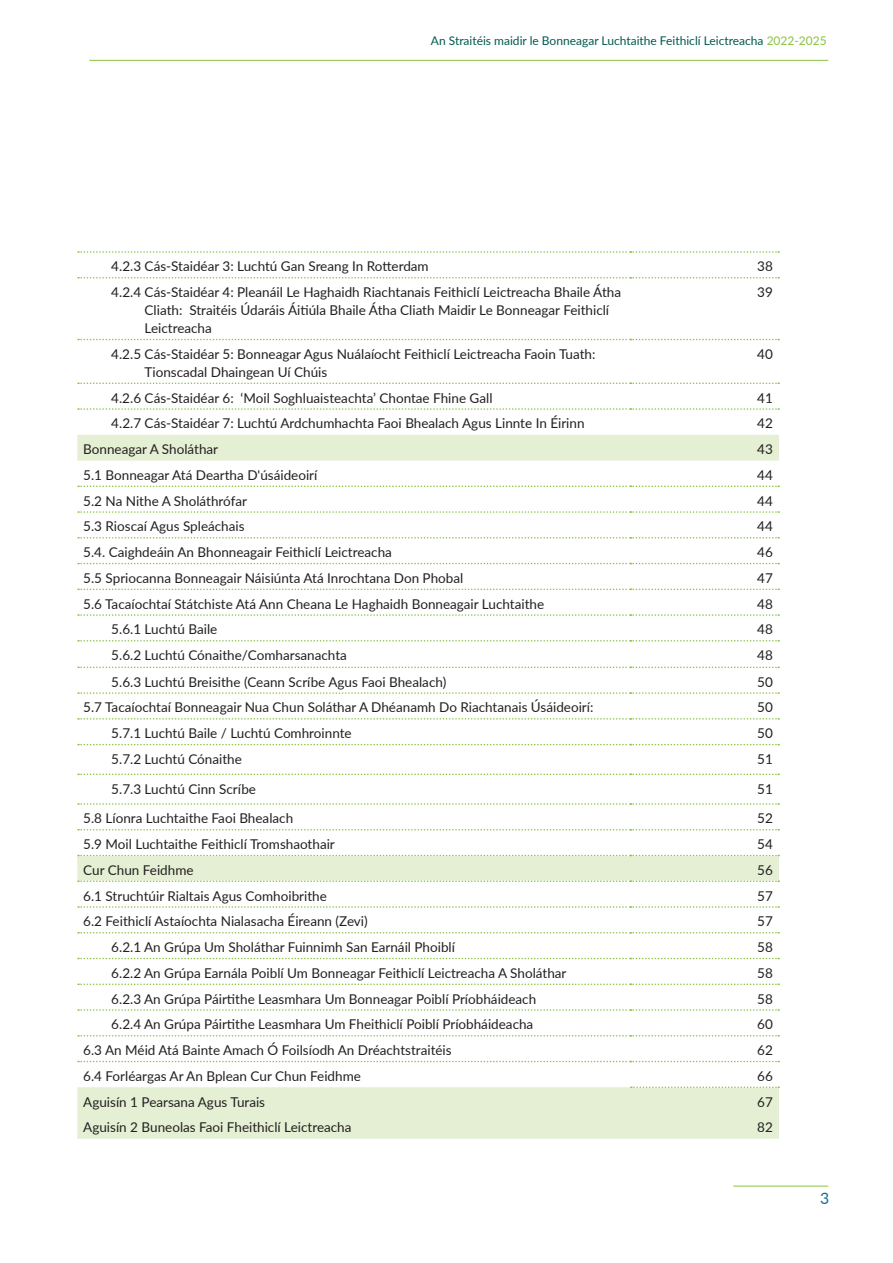
<style>
.page{position:relative;width:893px;height:1263px;background:#fff}
.page>*{position:absolute;margin:0;border:0;box-sizing:border-box;transform-origin:0 0}
.t1{font:15.75px "Lato";color:#186d91}
.t2{font:13.5px/18px "Lato";color:#231f20}
.t3{font:12px "Lato";color:#005951}
.s1{color:#8ac341}
</style>
<div class="page">
<hr style="left:89px;top:60px;width:739px;height:1px;background:#8ac341">
<hr style="left:733px;top:1186px;width:95px;height:1px;background:#8ac341">
<svg style="left:77px;top:435px;width:702px;height:704px"></svg>
<svg style="left:78px;top:339px;width:701px;height:1px"></svg>
<svg style="left:78px;top:382px;width:701px;height:2px"></svg>
<svg style="left:78px;top:408px;width:701px;height:2px"></svg>
<svg style="left:78px;top:485px;width:701px;height:2px"></svg>
<svg style="left:78px;top:511px;width:701px;height:2px"></svg>
<svg style="left:78px;top:537px;width:701px;height:1px"></svg>
<svg style="left:78px;top:563px;width:701px;height:1px"></svg>
<svg style="left:78px;top:588px;width:701px;height:2px"></svg>
<svg style="left:78px;top:880px;width:701px;height:2px"></svg>
<svg style="left:78px;top:906px;width:701px;height:2px"></svg>
<svg style="left:78px;top:932px;width:701px;height:1px"></svg>
<svg style="left:78px;top:958px;width:701px;height:1px"></svg>
<svg style="left:78px;top:983px;width:701px;height:2px"></svg>
<svg style="left:78px;top:1009px;width:701px;height:2px"></svg>
<svg style="left:78px;top:1035px;width:701px;height:1px"></svg>
<svg style="left:78px;top:1061px;width:701px;height:1px"></svg>
<svg style="left:631px;top:1086px;width:148px;height:2px"></svg>
<svg style="left:78px;top:614px;width:701px;height:2px"></svg>
<svg style="left:78px;top:640px;width:701px;height:1px"></svg>
<svg style="left:78px;top:667px;width:701px;height:1px"></svg>
<svg style="left:78px;top:692px;width:701px;height:2px"></svg>
<svg style="left:78px;top:718px;width:701px;height:2px"></svg>
<svg style="left:78px;top:744px;width:701px;height:1px"></svg>
<svg style="left:78px;top:773px;width:701px;height:2px"></svg>
<svg style="left:78px;top:803px;width:701px;height:2px"></svg>
<svg style="left:78px;top:829px;width:701px;height:1px"></svg>
<svg style="left:78px;top:855px;width:701px;height:1px"></svg>
<svg style="left:78px;top:251px;width:701px;height:2px"></svg>
<svg style="left:78px;top:277px;width:701px;height:1px"></svg>
<p class="t3" style="left:431px;top:32px;width:397px">An Straitéis maidir le Bonneagar Luchtaithe Feithiclí Leictreacha <span class="s1">2022-2025</span></p>
<p class="t2" style="left:111px;top:257px;width:319px">4.2.3 Cás-Staidéar 3: Luchtú Gan Sreang In Rotterdam</p>
<p class="t2" style="left:757px;top:257px;width:17px">38</p>
<p class="t2" style="left:145px;top:283px;width:478px;text-indent:-33px">4.2.4 Cás-Staidéar 4: Pleanáil Le Haghaidh Riachtanais Feithiclí Leictreacha Bhaile Átha<br>Cliath: Straitéis Údaráis Áitiúla Bhaile Átha Cliath Maidir Le Bonneagar Feithiclí<br>Leictreacha</p>
<p class="t2" style="left:757px;top:283px;width:17px">39</p>
<p class="t2" style="left:145px;top:344px;width:452px;text-indent:-33px">4.2.5 Cás-Staidéar 5: Bonneagar Agus Nuálaíocht Feithiclí Leictreacha Faoin Tuath:<br>Tionscadal Dhaingean Uí Chúis</p>
<p class="t2" style="left:757px;top:344px;width:17px">40</p>
<p class="t2" style="left:111px;top:388px;width:383px">4.2.6 Cás-Staidéar 6: ‘Moil Soghluaisteachta’ Chontae Fhine Gall</p>
<p class="t2" style="left:757px;top:388px;width:17px">41</p>
<p class="t2" style="left:111px;top:414px;width:475px">4.2.7 Cás-Staidéar 7: Luchtú Ardchumhachta Faoi Bhealach Agus Linnte In Éirinn</p>
<p class="t2" style="left:757px;top:414px;width:17px">42</p>
<p class="t2" style="left:83px;top:440px;width:136px">Bonneagar A Sholáthar</p>
<p class="t2" style="left:757px;top:440px;width:17px">43</p>
<p class="t2" style="left:83px;top:465px;width:236px">5.1 Bonneagar Atá Deartha D'úsáideoirí</p>
<p class="t2" style="left:757px;top:465px;width:17px">44</p>
<p class="t2" style="left:83px;top:491px;width:165px">5.2 Na Nithe A Sholáthrófar</p>
<p class="t2" style="left:757px;top:491px;width:17px">44</p>
<p class="t2" style="left:83px;top:517px;width:163px">5.3 Rioscaí Agus Spleáchais</p>
<p class="t2" style="left:757px;top:517px;width:17px">44</p>
<p class="t2" style="left:83px;top:543px;width:310px">5.4. Caighdeáin An Bhonneagair Feithiclí Leictreacha</p>
<p class="t2" style="left:757px;top:543px;width:17px">46</p>
<p class="t2" style="left:83px;top:568px;width:382px">5.5 Spriocanna Bonneagair Náisiúnta Atá Inrochtana Don Phobal</p>
<p class="t2" style="left:757px;top:568px;width:17px">47</p>
<p class="t2" style="left:83px;top:594px;width:462px">5.6 Tacaíochtaí Státchiste Atá Ann Cheana Le Haghaidh Bonneagair Luchtaithe</p>
<p class="t2" style="left:757px;top:594px;width:17px">48</p>
<p class="t2" style="left:111px;top:620px;width:107px">5.6.1 Luchtú Baile</p>
<p class="t2" style="left:757px;top:620px;width:17px">48</p>
<p class="t2" style="left:111px;top:646px;width:237px">5.6.2 Luchtú Cónaithe/Comharsanachta</p>
<p class="t2" style="left:757px;top:646px;width:17px">48</p>
<p class="t2" style="left:111px;top:672px;width:337px">5.6.3 Luchtú Breisithe (Ceann Scríbe Agus Faoi Bhealach)</p>
<p class="t2" style="left:757px;top:672px;width:17px">50</p>
<p class="t2" style="left:83px;top:698px;width:512px">5.7 Tacaíochtaí Bonneagair Nua Chun Soláthar A Dhéanamh Do Riachtanais Úsáideoirí:</p>
<p class="t2" style="left:757px;top:698px;width:17px">50</p>
<p class="t2" style="left:111px;top:724px;width:242px">5.7.1 Luchtú Baile / Luchtú Comhroinnte</p>
<p class="t2" style="left:757px;top:724px;width:17px">50</p>
<p class="t2" style="left:111px;top:749px;width:132px">5.7.2 Luchtú Cónaithe</p>
<p class="t2" style="left:757px;top:749px;width:17px">51</p>
<p class="t2" style="left:111px;top:779px;width:146px">5.7.3 Luchtú Cinn Scríbe</p>
<p class="t2" style="left:757px;top:779px;width:17px">51</p>
<p class="t2" style="left:83px;top:809px;width:211px">5.8 Líonra Luchtaithe Faoi Bhealach</p>
<p class="t2" style="left:757px;top:809px;width:17px">52</p>
<p class="t2" style="left:83px;top:834px;width:253px">5.9 Moil Luchtaithe Feithiclí Tromshaothair</p>
<p class="t2" style="left:757px;top:834px;width:17px">54</p>
<p class="t2" style="left:83px;top:860px;width:112px">Cur Chun Feidhme</p>
<p class="t2" style="left:757px;top:860px;width:17px">56</p>
<p class="t2" style="left:83px;top:886px;width:245px">6.1 Struchtúir Rialtais Agus Comhoibrithe</p>
<p class="t2" style="left:757px;top:886px;width:17px">57</p>
<p class="t2" style="left:83px;top:912px;width:286px">6.2 Feithiclí Astaíochta Nialasacha Éireann (Zevi)</p>
<p class="t2" style="left:757px;top:912px;width:17px">57</p>
<p class="t2" style="left:111px;top:937px;width:345px">6.2.1 An Grúpa Um Sholáthar Fuinnimh San Earnáil Phoiblí</p>
<p class="t2" style="left:757px;top:937px;width:17px">58</p>
<p class="t2" style="left:111px;top:963px;width:457px">6.2.2 An Grúpa Earnála Poiblí Um Bonneagar Feithiclí Leictreacha A Sholáthar</p>
<p class="t2" style="left:757px;top:963px;width:17px">58</p>
<p class="t2" style="left:111px;top:989px;width:426px">6.2.3 An Grúpa Páirtithe Leasmhara Um Bonneagar Poiblí Príobháideach</p>
<p class="t2" style="left:757px;top:989px;width:17px">58</p>
<p class="t2" style="left:111px;top:1015px;width:423px">6.2.4 An Grúpa Páirtithe Leasmhara Um Fheithiclí Poiblí Príobháideacha</p>
<p class="t2" style="left:757px;top:1015px;width:17px">60</p>
<p class="t2" style="left:83px;top:1040px;width:370px">6.3 An Méid Atá Bainte Amach Ó Foilsíodh An Dréachtstraitéis</p>
<p class="t2" style="left:757px;top:1040px;width:17px">62</p>
<p class="t2" style="left:83px;top:1066px;width:279px">6.4 Forléargas Ar An Bplean Cur Chun Feidhme</p>
<p class="t2" style="left:757px;top:1066px;width:17px">66</p>
<p class="t2" style="left:83px;top:1092px;width:183px">Aguisín 1 Pearsana Agus Turais</p>
<p class="t2" style="left:757px;top:1092px;width:17px">67</p>
<p class="t2" style="left:83px;top:1118px;width:270px">Aguisín 2 Buneolas Faoi Fheithiclí Leictreacha</p>
<p class="t2" style="left:757px;top:1118px;width:17px">82</p>
<p class="t1" style="left:820px;top:1187px;width:11px">3</p>
</div>
